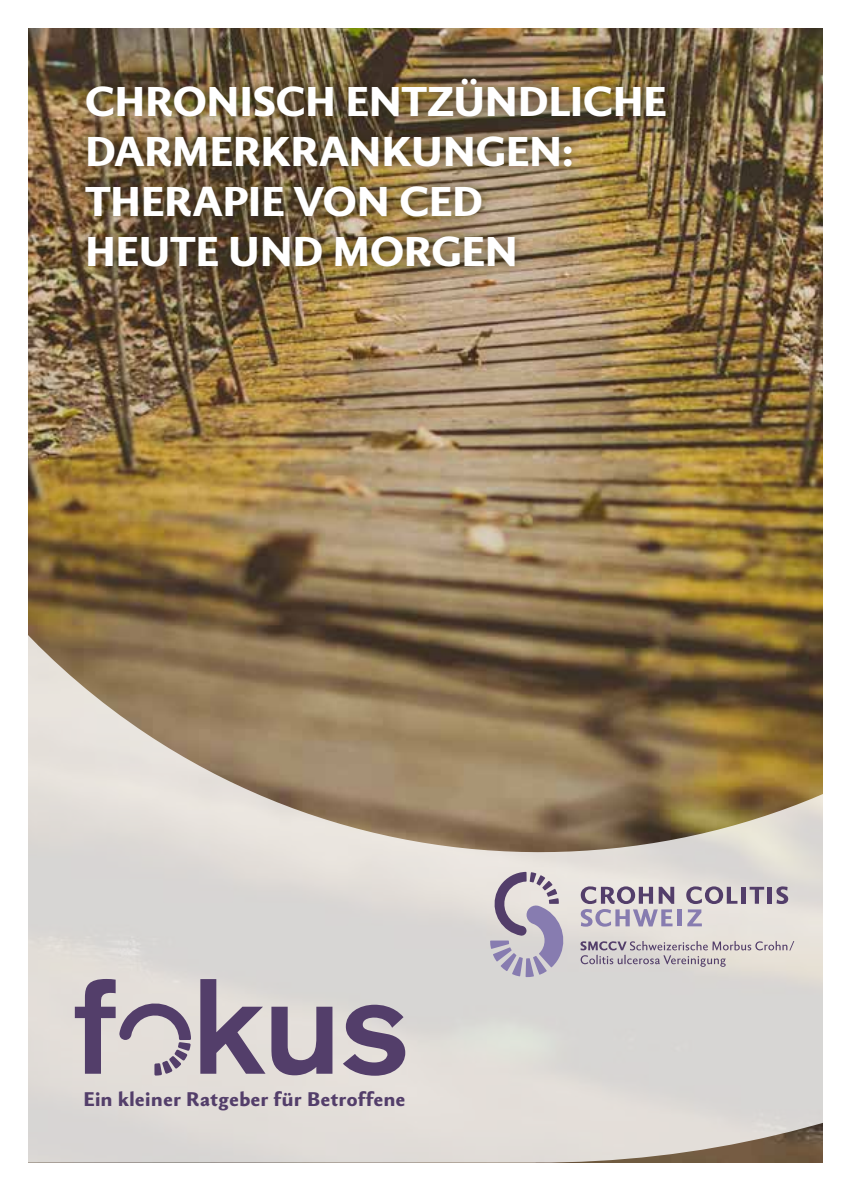
<style>
.page{position:relative;width:851px;height:1191px;background:#fff}
.page>*{position:absolute;margin:0;border:0;box-sizing:border-box;transform-origin:0 0}
.t1{font:500 134px "Akzidenz Grotesk Pro";color:#533e6a}
.t2{font:800 40px/50px "Berling Nova Sans Pro";letter-spacing:-.01em;color:#fff}
.t3{font:800 19px "Berling Nova Sans Pro";letter-spacing:.03em;color:#533e6a}
</style>
<div class="page">
<img style="left:28px;top:28px;width:794px;height:116px">
<img style="left:28px;top:144px;width:795px;height:1019px">
<div style="left:74px;top:66px;width:603px;height:213px;background:#2f2912;opacity:.75"></div>
<hr style="left:741px;top:886px;width:4px;height:17px;background:#533e6a">
<svg style="left:749px;top:886px;width:15px;height:17px"></svg>
<hr style="left:767px;top:886px;width:4px;height:17px;background:#533e6a">
<svg style="left:776px;top:886px;width:12px;height:18px"></svg>
<svg style="left:580px;top:886px;width:94px;height:40px;background:#b6acbc"></svg>
<div style="left:677px;top:909px;width:5px;height:17px;background:#877cb0"></div>
<svg style="left:686px;top:886px;width:51px;height:40px;background:#c5bdc5"></svg>
<svg style="left:490px;top:872px;width:78px;height:105px;background:#bab2c1"></svg>
<svg style="left:580px;top:941px;width:214px;height:25px;background:#c8c0c2"></svg>
<svg style="left:119px;top:998px;width:72px;height:77px;background:#bbb2ba"></svg>
<p class="t2" style="left:85px;top:74px;width:583px">CHRONISCH ENTZÜNDLICHE<br>DARMERKRANKUNGEN:<br>THERAPIE VON CED<br>HEUTE UND MORGEN</p>
<h1 class="t1" style="left:74px;top:940px;width:337px">f kus</h1>
<p class="t3" style="left:83px;top:1085px;width:323px">Ein kleiner Ratgeber für Betroffene</p>
</div>
